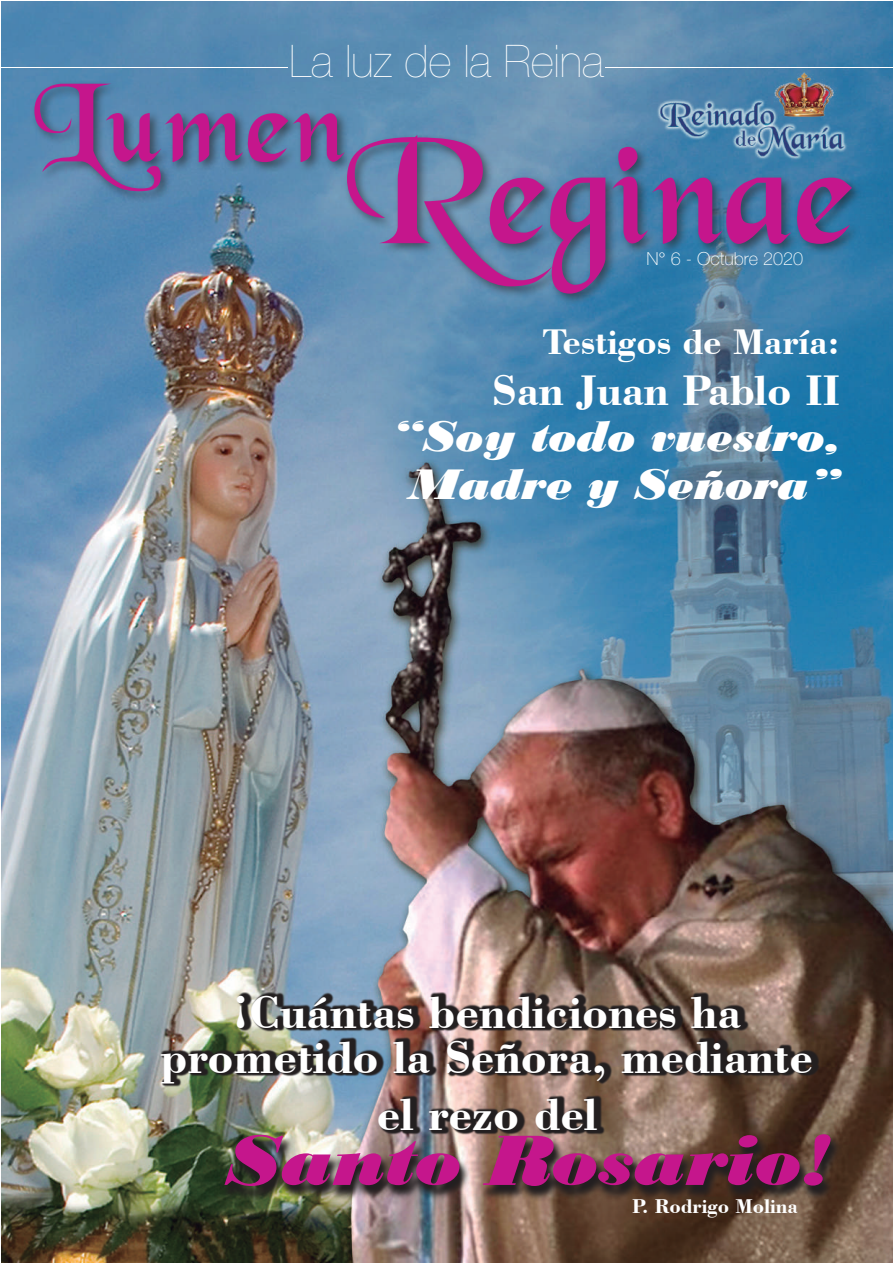
<style>
.page{position:relative;width:893px;height:1263px;background:#fff}
.page>*{position:absolute;margin:0;border:0;box-sizing:border-box;transform-origin:0 0}
.t1{font:142.5px "Black Chance Normal";letter-spacing:-.01em;color:#c5168c}
.t2{font:105px "Black Chance Normal";color:#c5168c}
.t3{font:italic 75px "Bodoni MT Black";color:#c5168c}
.t4{font:700 48px/45px "Bodoni BT";color:#fff;text-align:center}
.t5{font:italic 45px/48px "Bodoni MT Black";color:#fff;text-align:center}
.t6{font:200 45px "Helvetica Neue LT Std";color:#fff}
.t7{font:700 45px "Bodoni BT";color:#fff}
.t8{font:700 37.5px "Bodoni BT";color:#fff}
.t9{font:700 21px "Bodoni BT";color:#fff}
.t10{font:100 18px "Helvetica Neue LT Std";color:#fff}
</style>
<div class="page">
<img style="left:1px;top:1px;width:892px;height:1262px">
<div style="left:31px;top:80px;width:324px;height:124px;background:#231f20;opacity:.59"></div>
<div style="left:343px;top:132px;width:520px;height:174px;background:#231f20;opacity:.58"></div>
<img style="left:652px;top:46px;width:199px;height:123px">
<hr style="left:606px;top:67px;width:287px;height:1px;background:#fff">
<hr style="left:0;top:67px;width:287px;height:1px;background:#fff">
<img style="left:161px;top:992px;width:658px;height:142px">
<img style="left:220px;top:1134px;width:623px;height:68px">
<p class="t6" style="left:290px;top:35px;width:316px">La luz de la Reina</p>
<h2 class="t2" style="left:34px;top:63px;width:313px">Lumen</h2>
<h1 class="t1" style="left:346px;top:109px;width:511px">Reginae</h1>
<p class="t10" style="left:646px;top:248px;width:158px">N° 6 - Octubre 2020</p>
<p class="t8" style="left:542px;top:319px;width:299px">Testigos de María:</p>
<p class="t7" style="left:492px;top:363px;width:349px">San Juan Pablo II</p>
<p class="t5" style="left:391px;top:412px;width:450px">“Soy todo vuestro,<br>Madre y Señora”</p>
<p class="t4" style="left:161px;top:988px;width:654px">¡Cuántas bendiciones ha prometido la Señora, mediante</p>
<p class="t4" style="left:377px;top:1091px;width:222px">el rezo del</p>
<h3 class="t3" style="left:225px;top:1116px;width:606px">Santo Rosario!</h3>
<p class="t9" style="left:632px;top:1193px;width:167px">P. Rodrigo Molina</p>
</div>
